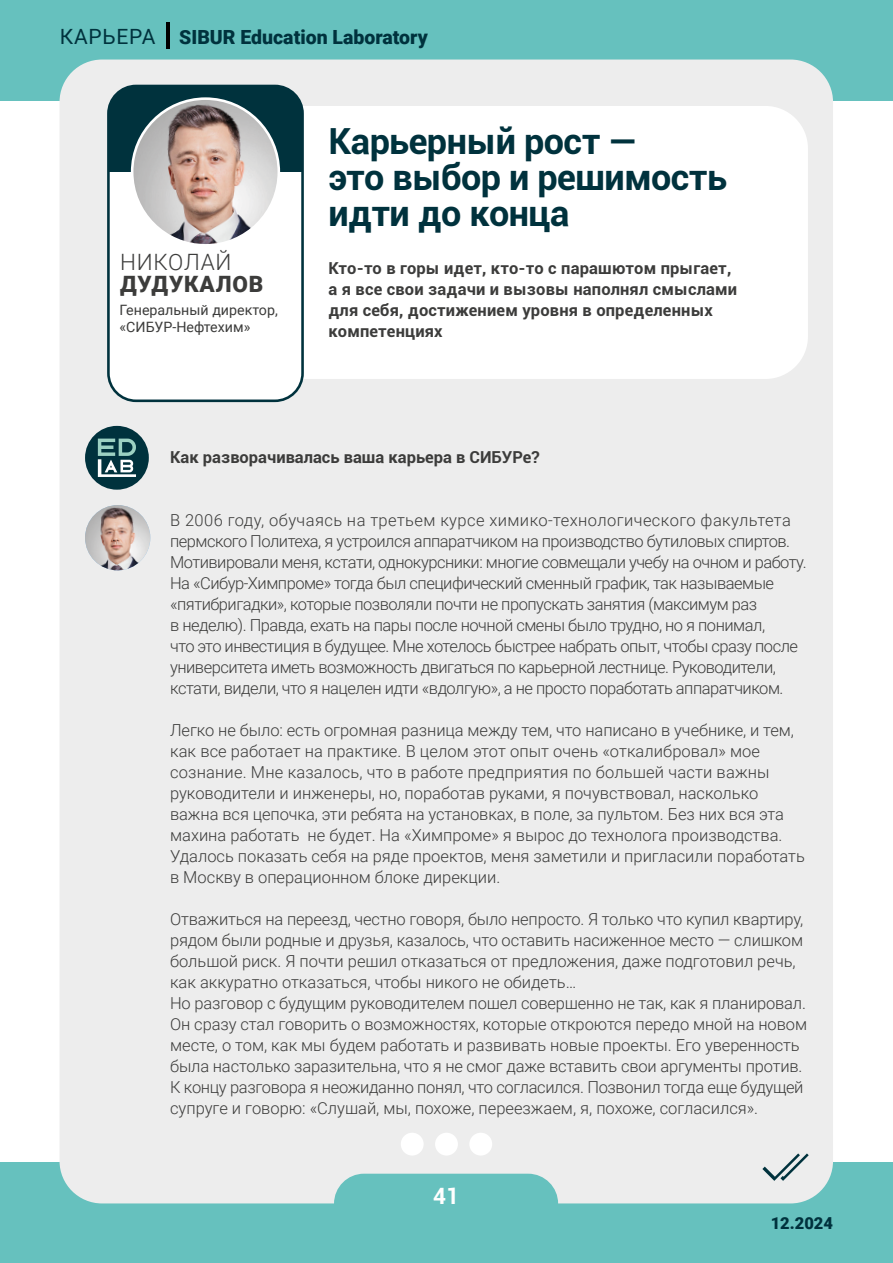
<style>
.page{position:relative;width:893px;height:1263px;background:#fff}
.page>*{position:absolute;margin:0;border:0;box-sizing:border-box;transform-origin:0 0}
.t1{font:700 36px/36px "Roboto";letter-spacing:-.015em;color:#00323d}
.t2{font:900 22.5px "Roboto";letter-spacing:.035em;color:#3c3c3b}
.t3{font:300 22.5px "Roboto";letter-spacing:.035em;color:#3c3c3b}
.t4{font:700 22.5px "Roboto";color:#fff}
.t5{font:900 19.5px "Roboto";color:#00323d}
.t6{font:300 16.5px/21px "Roboto";letter-spacing:-.01em;color:#3c3c3b}
.t7{font:300 16.5px/21px "Roboto";letter-spacing:-.03em;color:#3c3c3b}
.t8{font:700 16.5px/21px "Roboto";letter-spacing:.01em;color:#3c3c3b}
.t9{font:900 16.5px "Roboto";color:#00323d}
.t10{font:14.25px/17.1px "Roboto";color:#3c3c3b}
.s1{font-weight:400;font-size:21px}
</style>
<div class="page">
<div style="left:1px;top:0;width:892px;height:100px;background:#66c1be"></div>
<div style="left:1px;top:1163px;width:892px;height:100px;background:#66c1be"></div>
<div style="left:60px;top:60px;width:773px;height:1143px;background:#ededed;border-radius:43px"></div>
<div style="left:334px;top:1174px;width:224px;height:59px;background:#66c1be;border-radius:30px"></div>
<div style="left:469px;top:1133px;width:23px;height:22px;background:#fff;border-radius:50%"></div>
<div style="left:435px;top:1133px;width:23px;height:22px;background:#fff;border-radius:50%"></div>
<div style="left:401px;top:1133px;width:23px;height:22px;background:#fff;border-radius:50%"></div>
<svg style="left:762px;top:1153px;width:47px;height:28px"></svg>
<hr style="left:166px;top:23px;width:4px;height:26px;background:#000">
<hr style="left:0;top:1205px;width:1px;height:55px;background:#66c1be">
<div style="left:142px;top:106px;width:666px;height:273px;background:#fff;border-radius:43px"></div>
<div style="left:108px;top:86px;width:195px;height:315px;background:#00323d;border-radius:28px"></div>
<div style="left:111px;top:172px;width:189px;height:229px;background:#fff"></div>
<div style="left:107px;top:85px;width:197px;height:317px;border:3px solid #00323d;border-radius:28px"></div>
<img style="left:132px;top:99px;width:147px;height:146px;border-radius:73px">
<div style="left:131px;top:97px;width:149px;height:150px;border:3px solid #fff;border-radius:50%"></div>
<div style="left:85px;top:426px;width:64px;height:64px;background:#00323d;border-radius:50%"></div>
<svg style="left:98px;top:439px;width:38px;height:38px"></svg>
<img style="left:85px;top:505px;width:65px;height:65px;border-radius:33px">
<p class="t5" style="left:60px;top:23px;width:369px"><span class="s1">КАРЬЕРА</span> SIBUR Education Laboratory</p>
<h2 class="t3" style="left:120px;top:246px;width:113px">НИКОЛАЙ</h2>
<h2 class="t2" style="left:120px;top:268px;width:145px">ДУДУКАЛОВ</h2>
<p class="t10" style="left:120px;top:301px;width:160px">Генеральный директор, «СИБУР-Нефтехим»</p>
<h1 class="t1" style="left:328px;top:122px;width:400px">Карьерный рост —<br>это выбор и решимость идти до конца</h1>
<p class="t8" style="left:328px;top:257px;width:410px">Кто-то в горы идет, кто-то с парашютом прыгает, а я все свои задачи и вызовы наполнял смыслами для себя, достижением уровня в определенных компетенциях</p>
<p class="t8" style="left:170px;top:446px;width:371px">Как разворачивалась ваша карьера в СИБУРе?</p>
<p class="t7" style="left:170px;top:509px;width:638px">В 2006 году, обучаясь на третьем курсе химико-технологического факультета пермского Политеха, я устроился аппаратчиком на производство бутиловых спиртов.<br>Мотивировали меня, кстати, однокурсники: многие совмещали учебу на очном и работу.<br>На «Сибур-Химпроме» тогда был специфический сменный график, так называемые «пятибригадки», которые позволяли почти не пропускать занятия (максимум раз<br>в неделю). Правда, ехать на пары после ночной смены было трудно, но я понимал,<br>что это инвестиция в будущее. Мне хотелось быстрее набрать опыт, чтобы сразу после университета иметь возможность двигаться по карьерной лестнице. Руководители, кстати, видели, что я нацелен идти «вдолгую», а не просто поработать аппаратчиком.</p>
<p class="t6" style="left:170px;top:719px;width:636px">Легко не было: есть огромная разница между тем, что написано в учебнике, и тем, как все работает на практике. В целом этот опыт очень «откалибровал» мое сознание. Мне казалось, что в работе предприятия по большей части важны руководители и инженеры, но, поработав руками, я почувствовал, насколько важна вся цепочка, эти ребята на установках, в поле, за пультом. Без них вся эта махина работать не будет. На «Химпроме» я вырос до технолога производства.<br>Удалось показать себя на ряде проектов, меня заметили и пригласили поработать в Москву в операционном блоке дирекции.</p>
<p class="t6" style="left:170px;top:908px;width:638px">Отважиться на переезд, честно говоря, было непросто. Я только что купил квартиру, рядом были родные и друзья, казалось, что оставить насиженное место — слишком большой риск. Я почти решил отказаться от предложения, даже подготовил речь, как аккуратно отказаться, чтобы никого не обидеть…<br>Но разговор с будущим руководителем пошел совершенно не так, как я планировал.<br>Он сразу стал говорить о возможностях, которые откроются передо мной на новом месте, о том, как мы будем работать и развивать новые проекты. Его уверенность была настолько заразительна, что я не смог даже вставить свои аргументы против.<br>К концу разговора я неожиданно понял, что согласился. Позвонил тогда еще будущей супруге и говорю: «Слушай, мы, похоже, переезжаем, я, похоже, согласился».</p>
<h2 class="t4" style="left:433px;top:1180px;width:27px">41</h2>
<p class="t9" style="left:771px;top:1212px;width:64px">12.2024</p>
</div>
